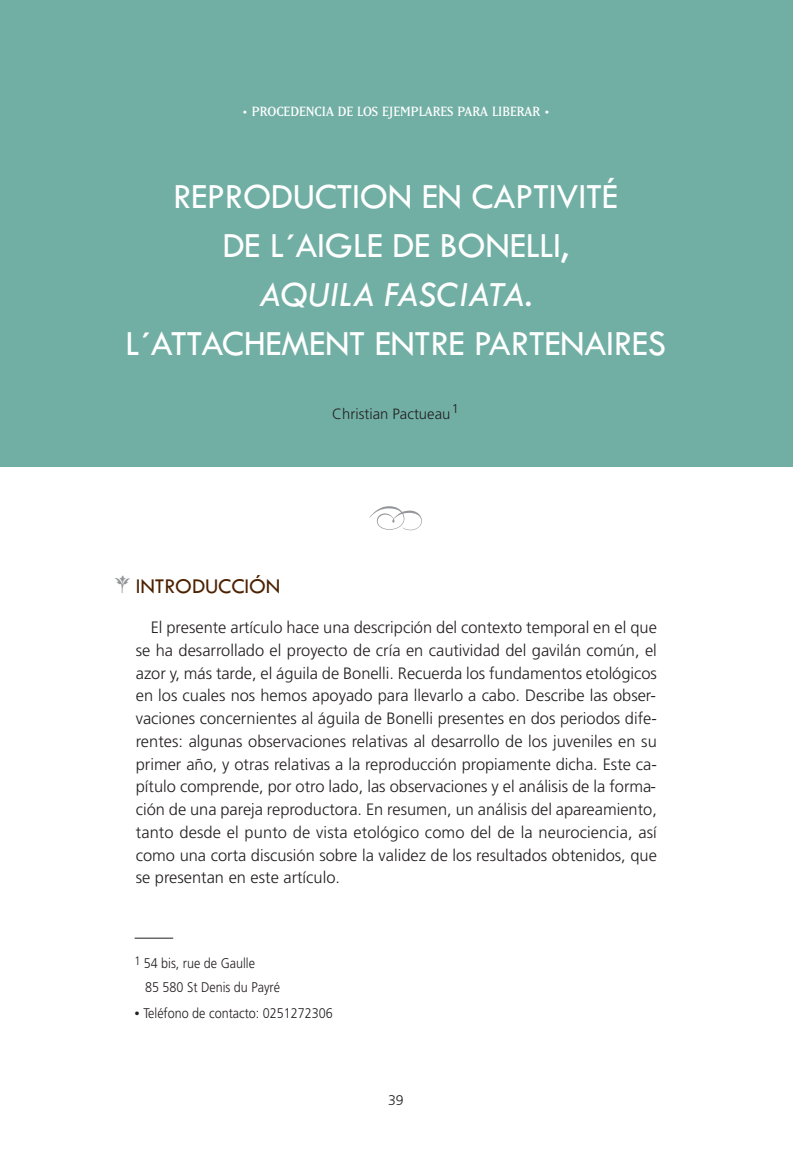
<style>
.page{position:relative;width:793px;height:1155px;background:#fff}
.page>*{position:absolute;margin:0;border:0;box-sizing:border-box;transform-origin:0 0}
.t1{font:500 40.25px "Fleurons";color:#939598}
.t2{font:36.75px/49px "Tw Cen";letter-spacing:-.01em;color:#fff;text-align:center}
.t3{font:21.88px "Tw Cen";letter-spacing:-.005em;color:#4d2100}
.t4{font:300 16.45px/22.8px "Frutiger";color:#231f20;text-align:justify}
.t5{font:15.75px "Matrix Lining";color:#fff}
.t6{font:300 14.88px "Frutiger";color:#231f20}
.t7{font:300 14px/24.2px "Frutiger";color:#231f20;scale:.9 1}
.t8{font:300 14px "Frutiger";color:#231f20}
.s1{font-size:17.5px}
.s2{font-style:italic}
.s3{font-size:10.5px}
</style>
<div class="page">
<div style="left:0;top:0;width:793px;height:467px;background:#71afa4"></div>
<hr style="left:135px;top:938px;width:38px;height:1px;background:#231f20">
<p class="t5" style="left:242px;top:102px;width:309px"><span class="s1">•</span> PROCEDENCIA DE LOS EJEMPLARES PARA LIBERAR <span class="s1">•</span></p>
<h2 class="t2" style="left:125px;top:170px;width:542px">REPRODUCTION EN CAPTIVITÉ<br>DE L´AIGLE DE BONELLI,<br><span class="s2">AQUILA FASCIATA</span>.<br>L´ATTACHEMENT ENTRE PARTENAIRES</h2>
<p class="t6" style="left:332px;top:407px;width:128px">Christian Pactueau<sup>1</sup></p>
<h3 class="t3" style="left:136px;top:573px;width:146px">INTRODUCCIÓN</h3>
<p class="t4" style="left:136px;top:617px;width:522px;text-indent:15px">El presente artículo hace una descripción del contexto temporal en el que se ha desarrollado el proyecto de cría en cautividad del gavilán común, el azor y, más tarde, el águila de Bonelli. Recuerda los fundamentos etológicos en los cuales nos hemos apoyado para llevarlo a cabo. Describe las obser&shy;vaciones concernientes al águila de Bonelli presentes en dos periodos dife&shy;rentes: algunas observaciones relativas al desarrollo de los juveniles en su primer año, y otras relativas a la reproducción propiamente dicha. Este ca&shy;pítulo comprende, por otro lado, las observaciones y el análisis de la forma&shy;ción de una pareja reproductora. En resumen, un análisis del apareamiento, tanto desde el punto de vista etológico como del de la neurociencia, así como una corta discusión sobre la validez de los resultados obtenidos, que se presentan en este artículo.</p>
<h1 class="t1" style="left:102px;top:577px;width:41px">M</h1>
<p class="t7" style="left:145px;top:952px;width:151px;text-indent:-10px"><sup>1</sup> 54 bis, rue de Gaulle<br>85 580 St Denis du Payré</p>
<p class="t7" style="left:135px;top:1002px;width:222px"><span class="s3">•</span> Teléfono de contacto: 0251272306</p>
<p class="t8" style="left:388px;top:1095px;width:17px">39</p>
</div>
